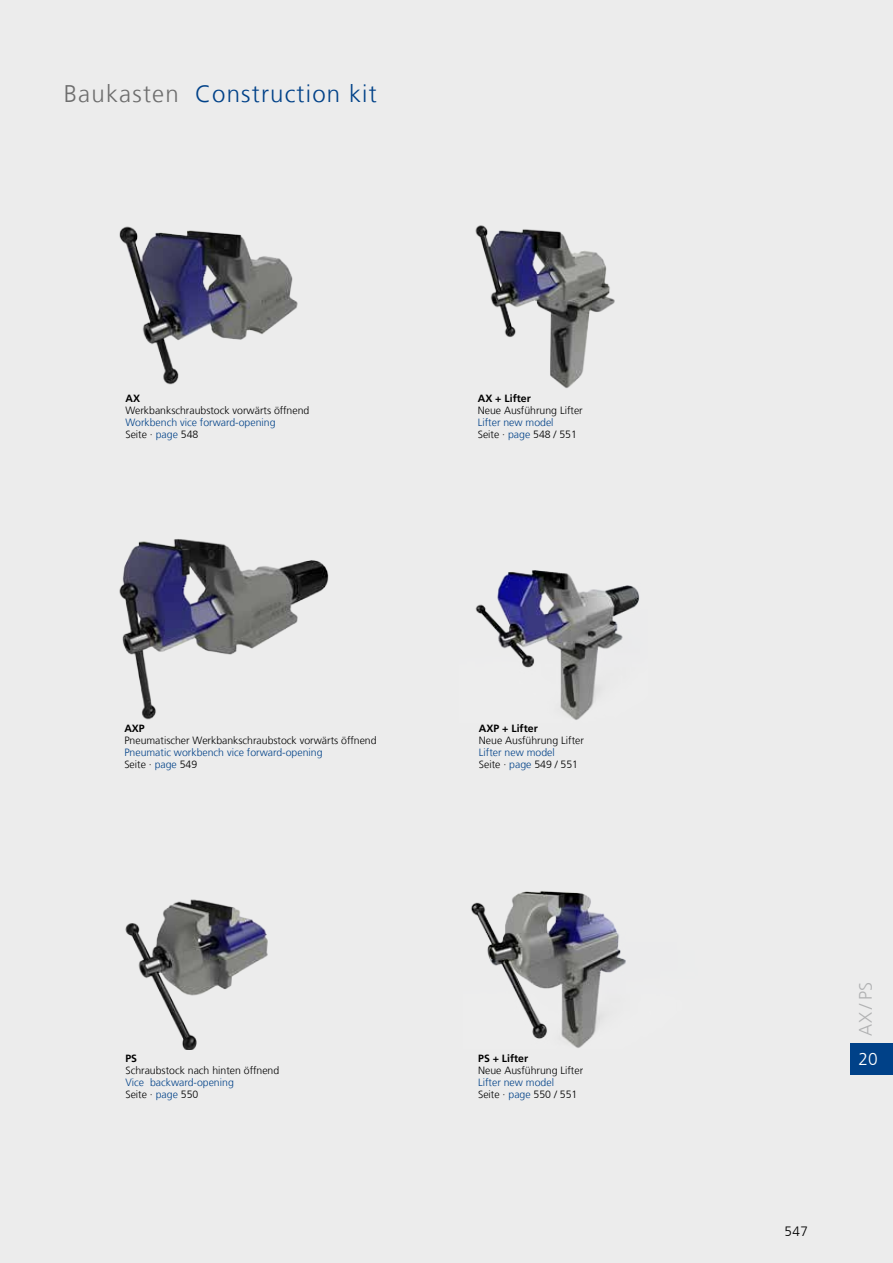
<style>
.page{position:relative;width:893px;height:1263px;background:#ececec}
.page>*{position:absolute;margin:0;border:0;box-sizing:border-box;transform-origin:0 0}
.t1{font:300 24px "Frutiger LT Com";letter-spacing:.05em;color:#004188}
.t2{font:300 18px "Frutiger LT Com";color:#b1b2b3}
.t3{font:300 17.25px "Frutiger LT Com";color:#fff}
.t4{font:300 13.5px "Frutiger LT Com";color:#000}
.t5{font:300 10.5px/12px "Frutiger LT Com";color:#004188}
.t6{font:300 10.5px "Frutiger LT Com";color:#000}
.t7{font:700 10.5px "Frutiger LT Com";color:#000}
.s1{color:#6e6e6e}
.s2{color:#000}
</style>
<div class="page">
<div style="left:850px;top:1043px;width:43px;height:32px;background:#004188"></div>
<img style="left:119px;top:539px;width:210px;height:181px">
<img style="left:475px;top:570px;width:165px;height:150px">
<img style="left:475px;top:225px;width:140px;height:163px">
<img style="left:471px;top:891px;width:155px;height:157px">
<img style="left:119px;top:226px;width:179px;height:159px">
<img style="left:125px;top:899px;width:143px;height:150px">
<h1 class="t1" style="left:64px;top:80px;width:314px"><span class="s1">Baukasten</span> Construction kit</h1>
<p class="t7" style="left:125px;top:392px;width:16px">AX</p>
<p class="t6" style="left:125px;top:404px;width:185px">Werkbankschraubstock vorwärts öffnend</p>
<p class="t5" style="left:125px;top:416px;width:152px">Workbench vice forward-opening<br><span class="s2">Seite ·</span> page <span class="s2">548</span></p>
<p class="t7" style="left:478px;top:392px;width:54px">AX + Lifter</p>
<p class="t6" style="left:478px;top:404px;width:107px">Neue Ausführung Lifter</p>
<p class="t5" style="left:478px;top:416px;width:101px">Lifter new model<br><span class="s2">Seite ·</span> page <span class="s2">548 / 551</span></p>
<p class="t7" style="left:124px;top:722px;width:22px">AXP</p>
<p class="t6" style="left:124px;top:734px;width:254px">Pneumatischer Werkbankschraubstock vorwärts öffnend</p>
<p class="t5" style="left:124px;top:746px;width:200px">Pneumatic workbench vice forward-opening<br><span class="s2">Seite ·</span> page <span class="s2">549</span></p>
<p class="t7" style="left:479px;top:722px;width:60px">AXP + Lifter</p>
<p class="t6" style="left:479px;top:734px;width:107px">Neue Ausführung Lifter</p>
<p class="t5" style="left:479px;top:746px;width:101px">Lifter new model<br><span class="s2">Seite ·</span> page <span class="s2">549 / 551</span></p>
<p class="t7" style="left:125px;top:1052px;width:13px">PS</p>
<p class="t6" style="left:125px;top:1064px;width:155px">Schraubstock nach hinten öffnend</p>
<p class="t5" style="left:125px;top:1076px;width:110px">Vice backward-opening<br><span class="s2">Seite ·</span> page <span class="s2">550</span></p>
<p class="t7" style="left:478px;top:1052px;width:52px">PS + Lifter</p>
<p class="t6" style="left:478px;top:1064px;width:107px">Neue Ausführung Lifter</p>
<p class="t5" style="left:478px;top:1076px;width:101px">Lifter new model<br><span class="s2">Seite ·</span> page <span class="s2">550 / 551</span></p>
<h2 class="t2" style="left:855px;top:1035px;width:55px;rotate:-90deg">AX / PS</h2>
<h3 class="t3" style="left:858px;top:1049px;width:21px">20</h3>
<p class="t4" style="left:785px;top:1224px;width:25px">547</p>
</div>
